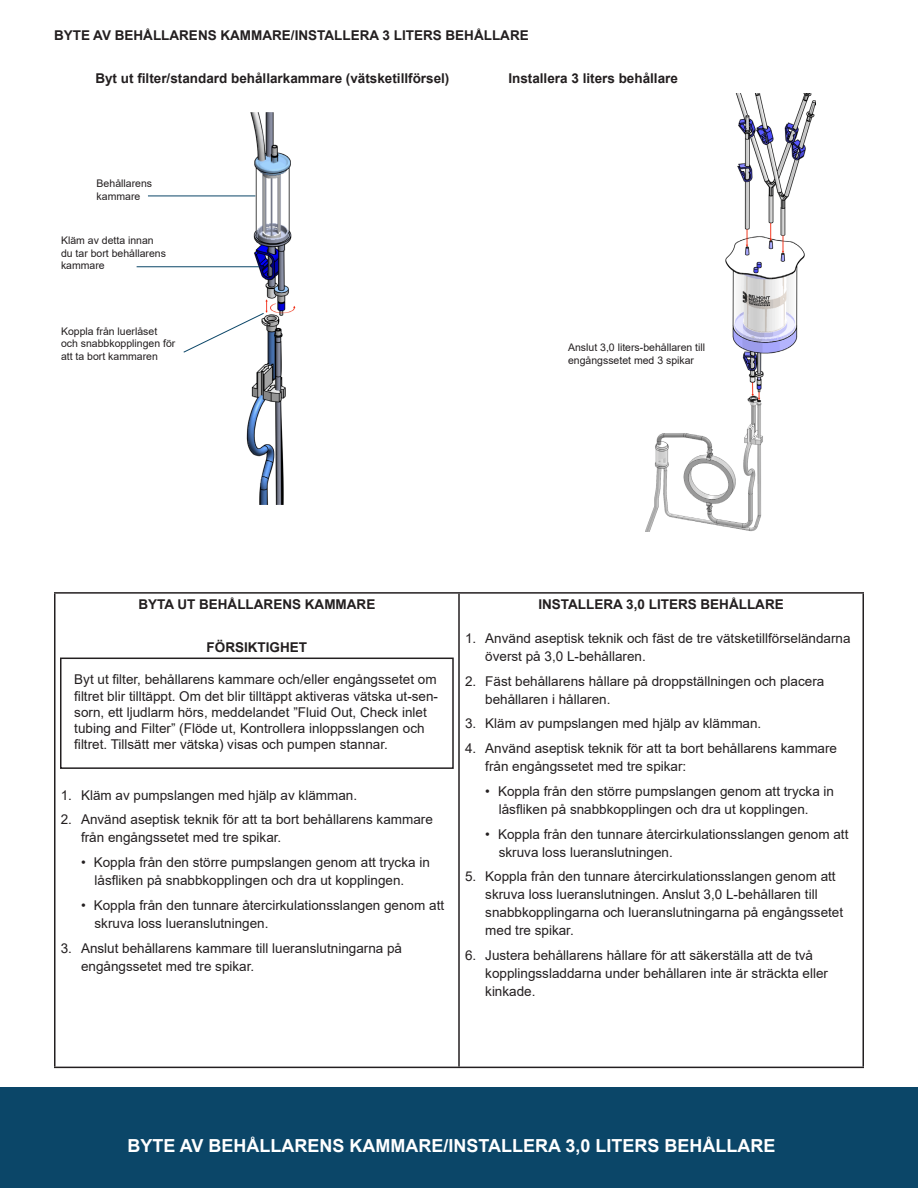
<style>
.page{position:relative;width:918px;height:1188px;background:#fff}
.page>*{position:absolute;margin:0;border:0;box-sizing:border-box;transform-origin:0 0}
.Arial_Bold{font:700 18px "Arial";color:#fff}
.t1{font:13.5px/18px "Arial";color:#231f20}
.Table_Heading{font:700 13.5px "Arial";color:#231f20}
.Arial_Bold-2{font:700 13.5px "Arial";color:#231f20}
.Captions{font:10.5px/12.6px "Arial";color:#231f20}
</style>
<div class="page">
<div style="left:0;top:1088px;width:918px;height:100px;background:#0b4668"></div>
<img style="left:243px;top:112px;width:53px;height:392px">
<img style="left:645px;top:94px;width:171px;height:438px">
<hr style="left:148px;top:196px;width:107px;height:1px;background:#0b4668">
<hr style="left:137px;top:266px;width:122px;height:1px;background:#0b4668">
<svg style="left:183px;top:312px;width:82px;height:41px"></svg>
<hr style="left:54px;top:592px;width:405px;height:2px;background:#231f20">
<hr style="left:54px;top:594px;width:2px;height:473px;background:#231f20">
<hr style="left:459px;top:592px;width:405px;height:2px;background:#231f20">
<hr style="left:458px;top:594px;width:2px;height:473px;background:#231f20">
<hr style="left:862px;top:594px;width:2px;height:473px;background:#231f20">
<hr style="left:54px;top:1067px;width:405px;height:1px;background:#231f20">
<hr style="left:459px;top:1067px;width:405px;height:1px;background:#231f20">
<div style="left:60px;top:658px;width:394px;height:111px;border:2px solid #231f20"></div>
<p class="Arial_Bold-2" style="left:54px;top:26px;width:476px">BYTE AV BEHÅLLARENS KAMMARE/INSTALLERA 3 LITERS BEHÅLLARE</p>
<p class="Table_Heading" style="left:95px;top:69px;width:356px">Byt ut filter/standard behållarkammare (vätsketillförsel)</p>
<p class="Table_Heading" style="left:508px;top:69px;width:171px">Installera 3 liters behållare</p>
<p class="Captions" style="left:97px;top:177px;width:57px">Behållarens kammare</p>
<p class="Captions" style="left:61px;top:234px;width:107px">Kläm av detta innan du tar bort behållarens kammare</p>
<p class="Captions" style="left:61px;top:325px;width:116px">Koppla från luerlåset och snabbkopplingen för att ta bort kammaren</p>
<p class="Captions" style="left:568px;top:341px;width:139px">Anslut 3,0 liters-behållaren till engångssetet med 3 spikar</p>
<p class="Table_Heading" style="left:138px;top:594px;width:238px">BYTA UT BEHÅLLARENS KAMMARE</p>
<p class="Table_Heading" style="left:207px;top:638px;width:102px">FÖRSIKTIGHET</p>
<p class="t1" style="left:74px;top:671px;width:365px;line-height:16.2px">Byt ut filter, behållarens kammare och/eller engångssetet om filtret blir tilltäppt. Om det blir tilltäppt aktiveras vätska ut-sen&shy;sorn, ett ljudlarm hörs, meddelandet ”Fluid Out, Check inlet tubing and Filter” (Flöde ut, Kontrollera inloppsslangen och filtret. Tillsätt mer vätska) visas och pumpen stannar.</p>
<p class="t1" style="left:61px;top:786px;width:298px">1. Kläm av pumpslangen med hjälp av klämman.</p>
<p class="t1" style="left:81px;top:810px;width:353px;text-indent:-20px">2. Använd aseptisk teknik för att ta bort behållarens kammare från engångssetet med tre spikar.</p>
<p class="t1" style="left:94px;top:853px;width:337px;text-indent:-14px">• Koppla från den större pumpslangen genom att trycka in låsfliken på snabbkopplingen och dra ut kopplingen.</p>
<p class="t1" style="left:94px;top:896px;width:351px;text-indent:-14px">• Koppla från den tunnare återcirkulationsslangen genom att skruva loss lueranslutningen.</p>
<p class="t1" style="left:81px;top:939px;width:323px;text-indent:-20px">3. Anslut behållarens kammare till lueranslutningarna på engångssetet med tre spikar.</p>
<p class="Table_Heading" style="left:538px;top:594px;width:247px">INSTALLERA 3,0 LITERS BEHÅLLARE</p>
<p class="t1" style="left:485px;top:629px;width:367px;text-indent:-20px">1. Använd aseptisk teknik och fäst de tre vätsketillförseländarna överst på 3,0 L-behållaren.</p>
<p class="t1" style="left:485px;top:672px;width:341px;text-indent:-20px">2. Fäst behållarens hållare på droppställningen och placera behållaren i hållaren.</p>
<p class="t1" style="left:465px;top:715px;width:298px">3. Kläm av pumpslangen med hjälp av klämman.</p>
<p class="t1" style="left:485px;top:739px;width:353px;text-indent:-20px">4. Använd aseptisk teknik för att ta bort behållarens kammare från engångssetet med tre spikar:</p>
<p class="t1" style="left:499px;top:782px;width:337px;text-indent:-14px">• Koppla från den större pumpslangen genom att trycka in låsfliken på snabbkopplingen och dra ut kopplingen.</p>
<p class="t1" style="left:499px;top:825px;width:351px;text-indent:-14px">• Koppla från den tunnare återcirkulationsslangen genom att skruva loss lueranslutningen.</p>
<p class="t1" style="left:485px;top:868px;width:359px;text-indent:-20px">5. Koppla från den tunnare återcirkulationsslangen genom att skruva loss lueranslutningen. Anslut 3,0 L-behållaren till snabbkopplingarna och lueranslutningarna på engångssetet med tre spikar.</p>
<p class="t1" style="left:485px;top:946px;width:344px;text-indent:-20px">6. Justera behållarens hållare för att säkerställa att de två kopplingssladdarna under behållaren inte är sträckta eller kinkade.</p>
<p class="Arial_Bold" style="left:127px;top:1133px;width:650px">BYTE AV BEHÅLLARENS KAMMARE/INSTALLERA 3,0 LITERS BEHÅLLARE</p>
</div>
